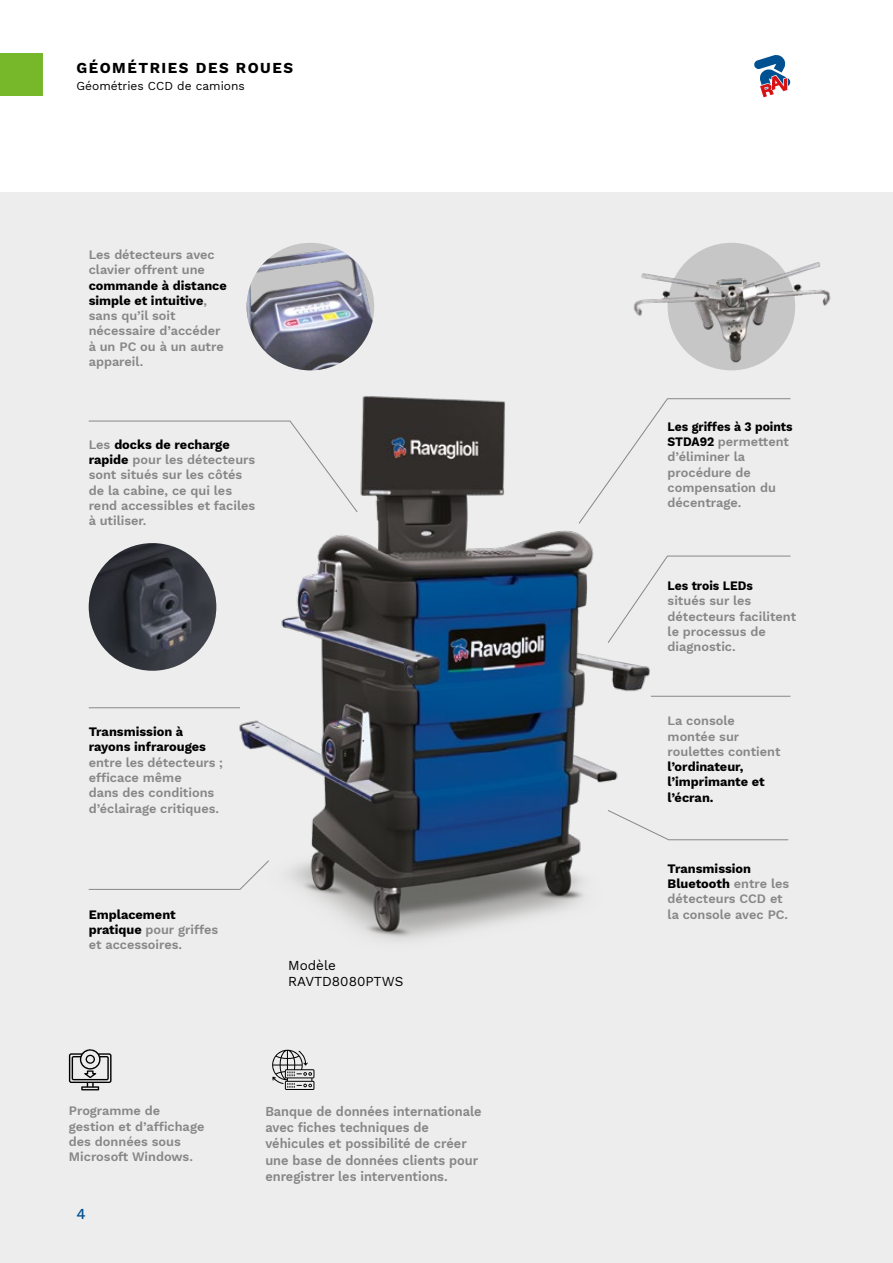
<style>
.page{position:relative;width:893px;height:1263px;background:#fff}
.page>*{position:absolute;margin:0;border:0;box-sizing:border-box;transform-origin:0 0}
.t1{font:700 15px "Work Sans";letter-spacing:.1em;color:#000}
.t2{font:500 15px "Work Sans";color:#005192}
.t3{font:600 13.5px/16.2px "Work Sans";color:#878787;scale:.95 1}
.t4{font:13.5px/16.2px "Work Sans";color:#000}
.t5{font:600 12.75px/15.3px "Work Sans";color:#878787}
.t6{font:700 12.75px/15.3px "Work Sans";color:#000}
.t7{font:700 12.75px "Work Sans";color:#000;scale:.95 1}
.t8{font:12px "Work Sans";color:#000}
.s1{font-weight:700;color:#000}
</style>
<div class="page">
<div style="left:0;top:192px;width:893px;height:1071px;background:#ededed"></div>
<div style="left:0;top:53px;width:43px;height:43px;background:#76b82a"></div>
<svg style="left:754px;top:55px;width:37px;height:43px"></svg>
<img style="left:633px;top:246px;width:198px;height:125px">
<img style="left:89px;top:543px;width:127px;height:128px;border-radius:64px">
<img style="left:196px;top:339px;width:495px;height:602px">
<svg style="left:88px;top:421px;width:270px;height:91px"></svg>
<svg style="left:607px;top:810px;width:182px;height:30px"></svg>
<hr style="left:89px;top:707px;width:151px;height:1px;background:#878787">
<hr style="left:651px;top:696px;width:139px;height:1px;background:#878787">
<svg style="left:578px;top:398px;width:213px;height:126px"></svg>
<svg style="left:88px;top:860px;width:181px;height:30px"></svg>
<svg style="left:608px;top:556px;width:183px;height:87px"></svg>
<svg style="left:69px;top:1049px;width:43px;height:41px"></svg>
<svg style="left:272px;top:1050px;width:42px;height:40px"></svg>
<img style="left:247px;top:243px;width:127px;height:127px;border-radius:64px">
<p class="t1" style="left:77px;top:57px;width:218px">GÉOMÉTRIES DES ROUES</p>
<p class="t8" style="left:77px;top:77px;width:170px">Géométries CCD de camions</p>
<p class="t5" style="left:89px;top:246px;width:128px">Les détecteurs avec clavier offrent une</p>
<p class="t5" style="left:89px;top:277px;width:140px"><span class="s1">commande à distance simple et intuitive</span>, sans qu’il soit nécessaire d’accéder à un PC ou à un autre appareil.</p>
<p class="t5" style="left:89px;top:436px;width:168px">Les <span class="s1">docks de recharge rapide</span> pour les détecteurs sont situés sur les côtés de la cabine, ce qui les rend accessibles et faciles à utiliser.</p>
<p class="t6" style="left:89px;top:724px;width:119px">Transmission à rayons infrarouges</p>
<p class="t5" style="left:89px;top:754px;width:136px">entre les détecteurs ; efficace même<br>dans des conditions d’éclairage critiques.</p>
<p class="t5" style="left:89px;top:906px;width:131px"><span class="s1">Emplacement pratique</span> pour griffes et accessoires.</p>
<p class="t4" style="left:288px;top:957px;width:117px">Modèle<br>RAVTD8080PTWS</p>
<p class="t5" style="left:69px;top:1103px;width:137px">Programme de gestion et d’affichage des données sous<br>Microsoft Windows.</p>
<p class="t3" style="left:265px;top:1103px;width:229px">Banque de données internationale avec fiches techniques de véhicules et possibilité de créer une base de données clients pour enregistrer les interventions.</p>
<p class="t2" style="left:77px;top:1203px;width:11px">4</p>
<p class="t5" style="left:668px;top:418px;width:127px"><span class="s1">Les griffes à 3 points<br>STDA92</span> permettent d’éliminer la procédure de compensation du décentrage.</p>
<p class="t7" style="left:668px;top:576px;width:91px">Les trois LEDs</p>
<p class="t5" style="left:668px;top:593px;width:130px">situés sur les détecteurs facilitent le processus de diagnostic.</p>
<p class="t5" style="left:668px;top:713px;width:114px">La console montée sur roulettes contient</p>
<p class="t6" style="left:668px;top:758px;width:99px">l’ordinateur, l’imprimante et l’écran.</p>
<p class="t5" style="left:668px;top:860px;width:123px"><span class="s1">Transmission<br>Bluetooth</span> entre les détecteurs CCD et la console avec PC.</p>
</div>
